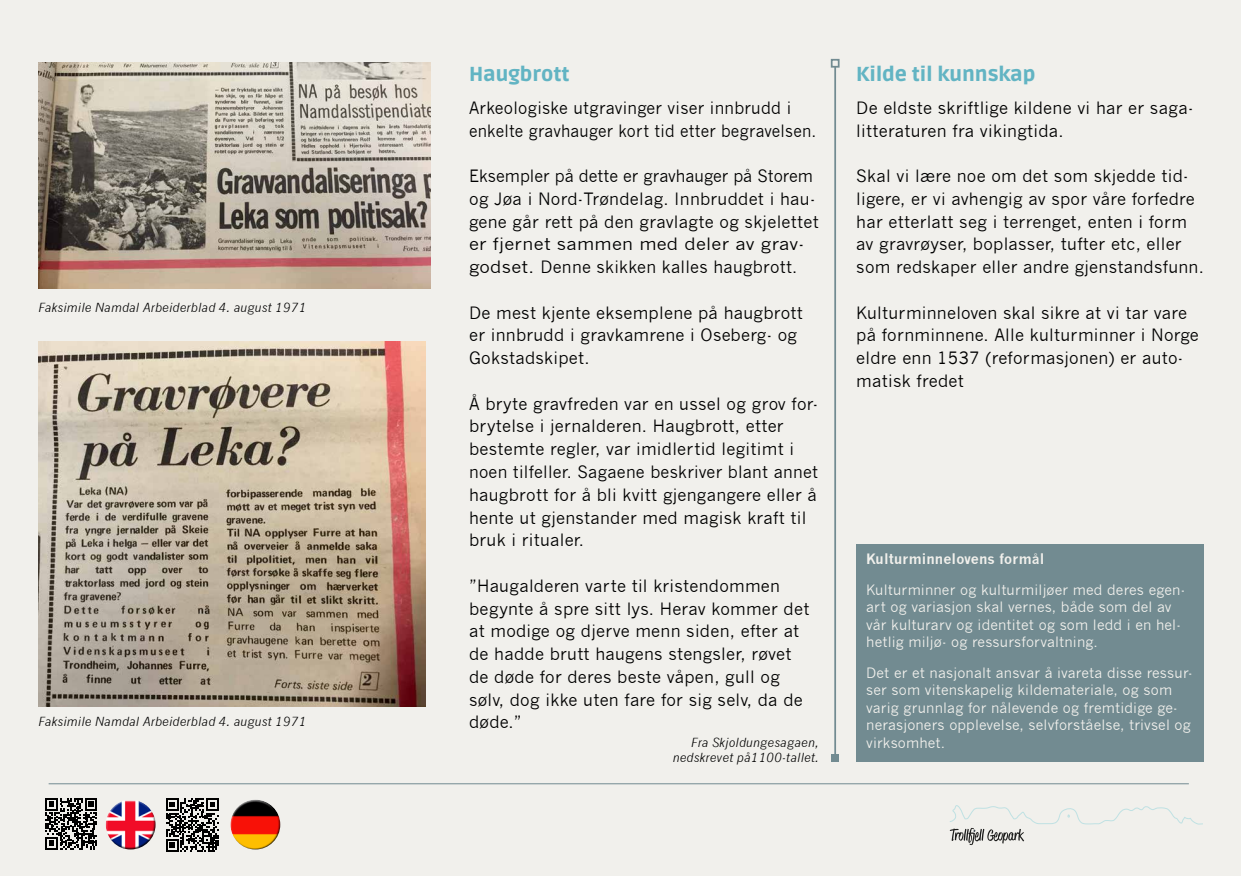
<style>
.page{position:relative;width:1241px;height:876px;background:#fff}
.page>*{position:absolute;margin:0;border:0;box-sizing:border-box;transform-origin:0 0}
.t1{font:900 20.12px "Ruda";color:#62b4c3}
.t2{font:16.62px/22.8px "News Gothic";letter-spacing:.015em;color:#000}
.t3{font:14px/17.5px "News Gothic";letter-spacing:.01em;color:#f1f0ec}
.t4{font:700 14px "News Gothic";letter-spacing:.01em;color:#f1f0ec}
.t5{font:italic 12.25px/15.8px "News Gothic";letter-spacing:.015em;color:#000;text-align:right}
</style>
<div class="page">
<div style="left:0;top:0;width:1240px;height:876px;background:#f1f0ec"></div>
<hr style="left:49px;top:783px;width:1139px;height:1px;background:#728b91">
<hr style="left:834px;top:67px;width:2px;height:691px;background:#728b91">
<div style="left:830px;top:59px;width:9px;height:9px;border:2px solid #728b91"></div>
<div style="left:831px;top:754px;width:7px;height:7px;background:#728b91"></div>
<img style="left:39px;top:62px;width:391px;height:226px">
<div style="left:856px;top:544px;width:347px;height:217px;background:#728b91"></div>
<svg style="left:949px;top:805px;width:254px;height:40px"></svg>
<svg style="left:45px;top:798px;width:52px;height:51px"></svg>
<svg style="left:166px;top:798px;width:53px;height:53px"></svg>
<img style="left:38px;top:341px;width:387px;height:365px">
<div style="left:105px;top:798px;width:49px;height:39px;background:#fff;opacity:.75"></div>
<div style="left:106px;top:807px;width:51px;height:43px;background:#000;opacity:.75"></div>
<div style="left:230px;top:798px;width:49px;height:39px;background:#fff;opacity:.75"></div>
<div style="left:231px;top:807px;width:50px;height:43px;background:#000;opacity:.75"></div>
<p class="t5" style="left:38px;top:300px;width:270px">Faksimile Namdal Arbeiderblad 4. august 1971</p>
<p class="t5" style="left:38px;top:714px;width:270px">Faksimile Namdal Arbeiderblad 4. august 1971</p>
<p class="t1" style="left:469px;top:62px;width:102px">Haugbrott</p>
<p class="t2" style="left:469px;top:96px;width:349px">Arkeologiske utgravinger viser innbrudd i enkelte gravhauger kort tid etter begravelsen.</p>
<p class="t2" style="left:469px;top:165px;width:351px">Eksempler på dette er gravhauger på Storem og Jøa i Nord-Trøndelag. Innbruddet i hau&shy;gene går rett på den gravlagte og skjelettet er fjernet sammen med deler av grav&shy;godset. Denne skikken kalles haugbrott.</p>
<p class="t2" style="left:469px;top:301px;width:335px">De mest kjente eksemplene på haugbrott er innbrudd i gravkamrene i Oseberg- og<br>Gokstadskipet.</p>
<p class="t2" style="left:469px;top:392px;width:350px">Å bryte gravfreden var en ussel og grov for&shy;brytelse i jernalderen. Haugbrott, etter bestemte regler, var imidlertid legitimt i noen tilfeller. Sagaene beskriver blant annet haugbrott for å bli kvitt gjengangere eller å hente ut gjenstander med magisk kraft til bruk i ritualer.</p>
<p class="t2" style="left:469px;top:574px;width:342px">”Haugalderen varte til kristendommen begynte å spre sitt lys. Herav kommer det at modige og djerve menn siden, efter at de hadde brutt haugens stengsler, røvet de døde for deres beste våpen, gull og sølv, dog ikke uten fare for sig selv, da de døde.”</p>
<p class="t5" style="left:672px;top:734px;width:148px">Fra Skjoldungesagaen, nedskrevet på1100-tallet.</p>
<p class="t1" style="left:856px;top:62px;width:181px">Kilde til kunnskap</p>
<p class="t2" style="left:856px;top:96px;width:338px">De eldste skriftlige kildene vi har er saga&shy;litteraturen fra vikingtida.</p>
<p class="t2" style="left:856px;top:165px;width:349px">Skal vi lære noe om det som skjedde tid&shy;ligere, er vi avhengig av spor våre forfedre har etterlatt seg i terrenget, enten i form av gravrøyser, boplasser, tufter etc, eller som redskaper eller andre gjenstandsfunn.</p>
<p class="t2" style="left:856px;top:301px;width:344px">Kulturminneloven skal sikre at vi tar vare på fornminnene. Alle kulturminner i Norge eldre enn 1537 (reformasjonen) er auto&shy;matisk fredet</p>
<p class="t4" style="left:866px;top:550px;width:180px">Kulturminnelovens formål</p>
<p class="t3" style="left:866px;top:581px;width:320px">Kulturminner og kulturmiljøer med deres egen&shy;art og variasjon skal vernes, både som del av vår kulturarv og identitet og som ledd i en hel&shy;hetlig miljø- og ressursforvaltning.</p>
<p class="t3" style="left:866px;top:664px;width:328px">Det er et nasjonalt ansvar å ivareta disse ressur&shy;ser som vitenskapelig kildemateriale, og som varig grunnlag for nålevende og fremtidige ge&shy;nerasjoners opplevelse, selvforståelse, trivsel og virksomhet.</p>
</div>
